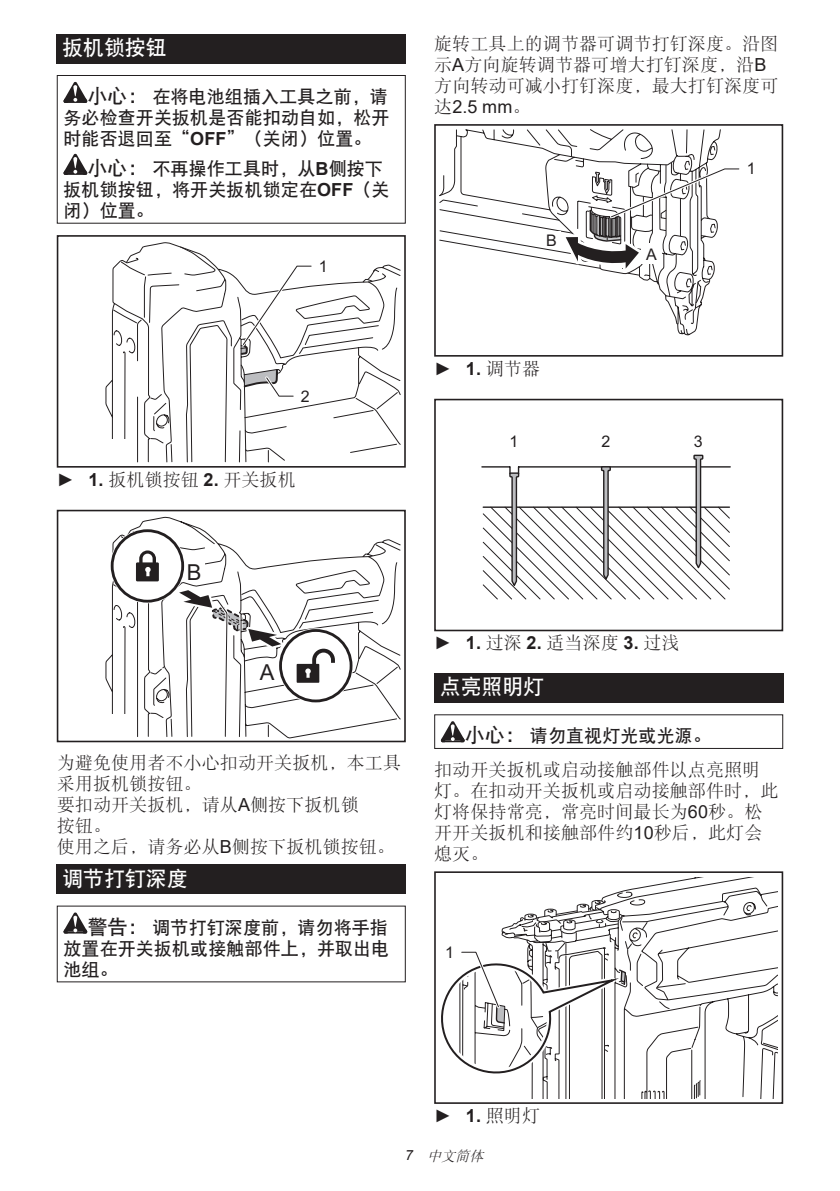
<style>
.page{position:relative;width:840px;height:1191px;background:#fff}
.page>*{position:absolute;margin:0;border:0;box-sizing:border-box;transform-origin:0 0}
.t1{font:22px "Arial";color:#231f20}
.t2{font:21px "DFP Hei W7 GB EUC H";letter-spacing:-.01em;color:#fff}
.t3{font:18px/21px "DFP Song W3 GB EUC H";letter-spacing:.005em;color:#231f20}
.t4{font:18px/21px "DFP Hei W7 GB EUC H";letter-spacing:.005em;color:#231f20;text-align:justify}
.t5{font:18px "Arial";color:#231f20}
.t6{font:16px "Arial";color:#231f20}
.t7{font:italic 14px "DFP Song W3 GB EUC H";color:#231f20}
.s1{font-size:20px}
.s2{font-family:"Arial";font-weight:700}
.s3{font-family:"Arial"}
.s4{font-family:"DFP Song W3 GB EUC H"}
</style>
<div class="page">
<div style="left:57px;top:34px;width:348px;height:29px;background:#231f20"></div>
<svg style="left:63px;top:82px;width:24px;height:21px"></svg>
<svg style="left:63px;top:154px;width:24px;height:21px"></svg>
<div style="left:57px;top:75px;width:348px;height:149px;border:1px solid #231f20"></div>
<svg style="left:105px;top:246px;width:292px;height:193px"></svg>
<svg style="left:113px;top:279px;width:285px;height:183px"></svg>
<div style="left:57px;top:439px;width:73px;height:28px;background:#fff"></div>
<div style="left:57px;top:235px;width:348px;height:232px;border:2px solid #231f20"></div>
<svg style="left:239px;top:263px;width:75px;height:199px"></svg>
<svg style="left:105px;top:517px;width:296px;height:220px"></svg>
<svg style="left:280px;top:630px;width:71px;height:71px"></svg>
<svg style="left:165px;top:584px;width:170px;height:155px"></svg>
<svg style="left:110px;top:528px;width:75px;height:75px"></svg>
<div style="left:112px;top:531px;width:70px;height:70px;background:#fff;border-radius:50%"></div>
<div style="left:111px;top:529px;width:73px;height:73px;border:3px solid #231f20;border-radius:50%"></div>
<svg style="left:136px;top:550px;width:23px;height:31px"></svg>
<div style="left:57px;top:714px;width:73px;height:28px;background:#fff"></div>
<div style="left:57px;top:510px;width:348px;height:232px;border:2px solid #231f20"></div>
<div style="left:185px;top:562px;width:19px;height:19px;background:#fff"></div>
<div style="left:57px;top:864px;width:348px;height:30px;background:#231f20"></div>
<svg style="left:63px;top:912px;width:24px;height:21px"></svg>
<div style="left:434px;top:124px;width:348px;height:233px;border:2px solid #231f20"></div>
<svg style="left:439px;top:129px;width:301px;height:207px"></svg>
<div style="left:641px;top:243px;width:20px;height:20px;background:#fff"></div>
<div style="left:542px;top:231px;width:18px;height:16px;background:#fff"></div>
<svg style="left:481px;top:454px;width:248px;height:146px"></svg>
<div style="left:434px;top:399px;width:348px;height:232px;border:2px solid #231f20"></div>
<div style="left:434px;top:673px;width:348px;height:29px;background:#231f20"></div>
<svg style="left:440px;top:721px;width:24px;height:21px"></svg>
<div style="left:434px;top:714px;width:348px;height:35px;border:1px solid #231f20"></div>
<svg style="left:622px;top:877px;width:154px;height:221px"></svg>
<div style="left:434px;top:871px;width:348px;height:232px;border:2px solid #231f20"></div>
<svg style="left:435px;top:891px;width:219px;height:207px"></svg>
<p class="t2" style="left:62px;top:37px;width:106px">扳机锁按钮</p>
<p class="t4" style="left:63px;top:86px;width:327px;text-indent:24px"><span class="s1">小心：</span>在将电池组插入工具之前，请务必检查开关扳机是否能扣动自如，松开时能否退回至“<span class="s2">OFF</span>”（关闭）位置。</p>
<p class="t4" style="left:63px;top:158px;width:327px;text-align:left;text-indent:24px"><span class="s1">小心：</span>不再操作工具时，从<span class="s2">B</span>侧按下扳机锁按钮，将开关扳机锁定在<span class="s2">OFF</span>（关闭）位置。</p>
<p class="t6" style="left:319px;top:255px;width:10px">1</p>
<p class="t3" style="left:434px;top:33px;width:345px">旋转工具上的调节器可调节打钉深度。沿图示<span class="s3">A</span>方向旋转调节器可增大打钉深度，沿<span class="s3">B</span>方向转动可减小打钉深度，最大打钉深度可</p>
<p class="t5" style="left:434px;top:94px;width:98px"><span class="s4">达</span>2.5 mm<span class="s4">。</span></p>
<p class="t6" style="left:546px;top:229px;width:12px">B</p>
<p class="t6" style="left:645px;top:243px;width:12px">A</p>
<p class="t6" style="left:746px;top:158px;width:10px">1</p>
<p class="t6" style="left:301px;top:386px;width:10px">2</p>
<p class="t3" style="left:57px;top:469px;width:240px"><span class="s3">►</span> <span class="s2">1.</span> 扳机锁按钮 <span class="s2">2.</span> 开关扳机</p>
<p class="t1" style="left:187px;top:557px;width:16px">B</p>
<p class="t1" style="left:260px;top:657px;width:16px">A</p>
<p class="t3" style="left:57px;top:752px;width:345px">为避免使用者不小心扣动开关扳机，本工具采用扳机锁按钮。<br>要扣动开关扳机，请从<span class="s3">A</span>侧按下扳机锁<br>按钮。<br>使用之后，请务必从<span class="s3">B</span>侧按下扳机锁按钮。</p>
<p class="t2" style="left:62px;top:867px;width:127px">调节打钉深度</p>
<p class="t4" style="left:63px;top:916px;width:327px;text-indent:24px"><span class="s1">警告：</span>调节打钉深度前，请勿将手指放置在开关扳机或接触部件上，并取出电池组。</p>
<p class="t3" style="left:434px;top:358px;width:107px"><span class="s3">►</span> <span class="s2">1.</span> 调节器</p>
<p class="t6" style="left:509px;top:431px;width:10px">1</p>
<p class="t6" style="left:601px;top:431px;width:10px">2</p>
<p class="t6" style="left:693px;top:431px;width:10px">3</p>
<p class="t3" style="left:434px;top:632px;width:247px"><span class="s3">►</span> <span class="s2">1.</span> 过深 <span class="s2">2.</span> 适当深度 <span class="s2">3.</span> 过浅</p>
<p class="t2" style="left:439px;top:676px;width:106px">点亮照明灯</p>
<p class="t4" style="left:464px;top:725px;width:247px"><span class="s1">小心：</span>请勿直视灯光或光源。</p>
<p class="t3" style="left:434px;top:758px;width:345px">扣动开关扳机或启动接触部件以点亮照明灯。在扣动开关扳机或启动接触部件时，此灯将保持常亮，常亮时间最长为<span class="s3">60</span>秒。松开开关扳机和接触部件约<span class="s3">10</span>秒后，此灯会熄灭。</p>
<p class="t6" style="left:445px;top:941px;width:10px">1</p>
<p class="t3" style="left:434px;top:1105px;width:107px"><span class="s3">►</span> <span class="s2">1.</span> 照明灯</p>
<p class="t7" style="left:405px;top:1148px;width:83px"><span class="s3">7</span> 中文简体</p>
</div>
